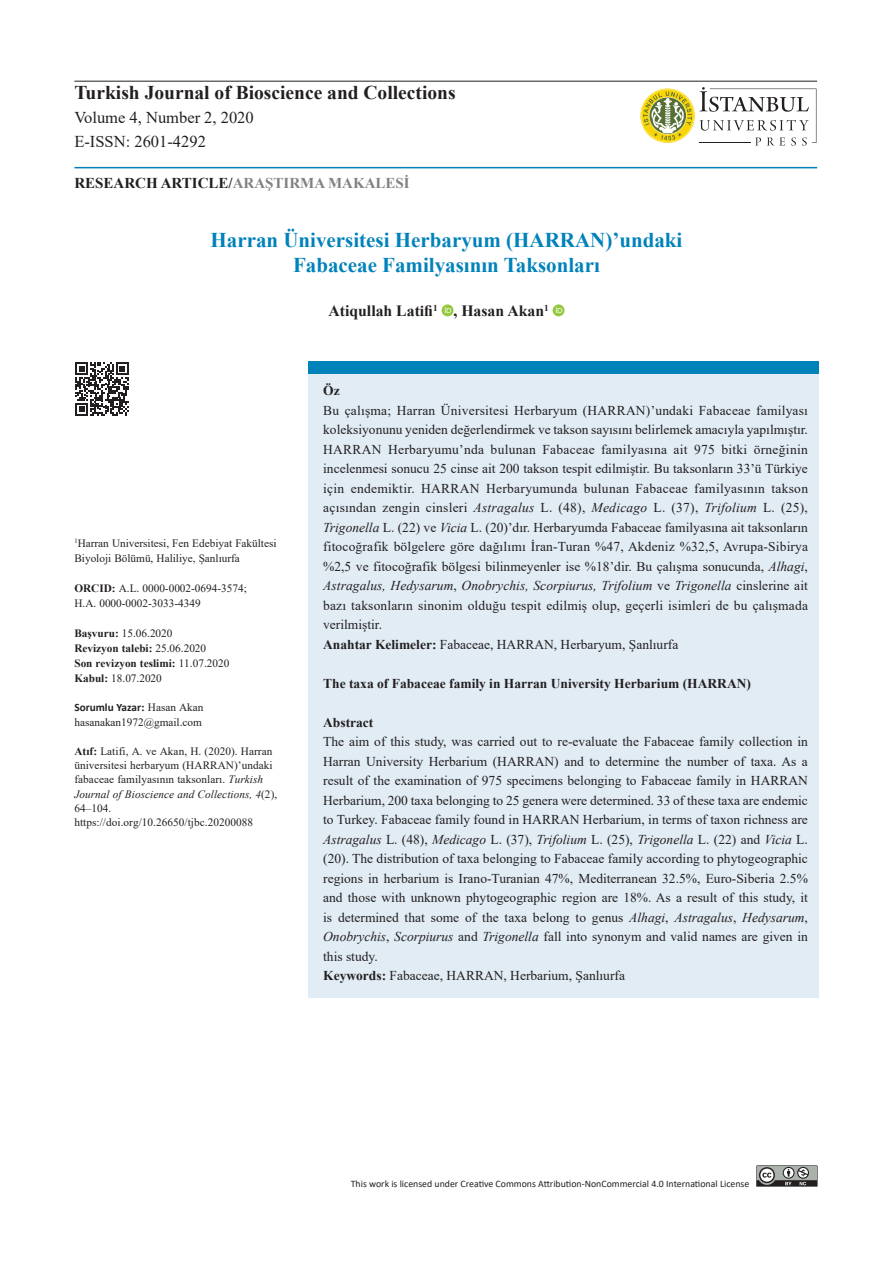
<style>
.page{position:relative;width:893px;height:1263px;background:#fff}
.page>*{position:absolute;margin:0;border:0;box-sizing:border-box;transform-origin:0 0}
.AnaBaslik{font:700 21px/25.2px "Times New Roman";color:#0082bb;text-align:center}
.t1{font:700 19.5px "Times New Roman";color:#231f20}
.t2{font:16.5px "Times New Roman";color:#231f20}
.Yazarlar{font:700 15.75px "Times New Roman";color:#231f20}
.t3{font:700 15px "Times New Roman";color:#808285}
.Abstract{font:13.5px/19.5px "Times New Roman";color:#231f20;text-align:justify}
.AnahtarKelime{font:13.5px "Times New Roman";color:#231f20}
.Anabaslik2{font:700 13.5px "Times New Roman";color:#231f20}
.t4{font:11.25px/14.2px "Times New Roman";color:#231f20}
.t5{font:700 11.25px "Times New Roman";color:#231f20}
.t6{font:9.9px "Calibri";color:#231f20}
.s1{color:#231f20}
.s2{font-weight:700}
.s3{font-weight:400}
.s4{font-family:"Calibri";font-weight:700}
.s5{font-style:italic}
</style>
<div class="page">
<hr style="left:74px;top:81px;width:743px;height:1px;background:#231f20">
<svg style="left:640px;top:87px;width:176px;height:59px"></svg>
<svg style="left:442px;top:304px;width:11px;height:12px"></svg>
<svg style="left:445px;top:307px;width:6px;height:6px"></svg>
<svg style="left:553px;top:304px;width:11px;height:12px"></svg>
<svg style="left:556px;top:307px;width:6px;height:6px"></svg>
<div style="left:308px;top:361px;width:511px;height:637px;background:#e1ecf5"></div>
<div style="left:308px;top:361px;width:511px;height:13px;background:#0082bb"></div>
<hr style="left:74px;top:167px;width:743px;height:1px;background:#0082bb">
<svg style="left:75px;top:362px;width:54px;height:54px"></svg>
<svg style="left:756px;top:1165px;width:61px;height:21px"></svg>
<p class="t1" style="left:74px;top:79px;width:383px">Turkish Journal of Bioscience and Collections</p>
<p class="t2" style="left:74px;top:106px;width:181px">Volume 4, Number 2, 2020</p>
<p class="t2" style="left:74px;top:130px;width:133px">E-ISSN: 2601-4292</p>
<p class="t3" style="left:74px;top:172px;width:337px"><span class="s1">RESEARCH ARTICLE/</span>ARAŞTIRMA MAKALESİ</p>
<p class="AnaBaslik" style="left:211px;top:227px;width:473px">Harran Üniversitesi Herbaryum (HARRAN)’undaki<br>Fabaceae Familyasının Taksonları</p>
<p class="Yazarlar" style="left:328px;top:300px;width:222px">Atiqullah Lati̇fi<sup>1</sup> , Hasan Akan<sup>1</sup></p>
<p class="t4" style="left:74px;top:535px;width:204px;line-height:15px"><sup>1</sup>Harran Universitesi, Fen Edebiyat Fakültesi<br>Biyoloji Bölümü, Haliliye, Şanlıurfa</p>
<p class="t4" style="left:74px;top:581px;width:174px"><span class="s2">ORCID:</span> A.L. 0000-0002-0694-3574;</p>
<p class="t4" style="left:74px;top:596px;width:128px">H.A. 0000-0002-3033-4349</p>
<p class="t4" style="left:74px;top:626px;width:100px"><span class="s2">Başvuru:</span> 15.06.2020</p>
<p class="t5" style="left:74px;top:640px;width:133px">Revizyon talebi: <span class="s3">25.06.2020</span></p>
<p class="t5" style="left:74px;top:655px;width:156px">Son revizyon teslimi: <span class="s3">11.07.2020</span></p>
<p class="t4" style="left:74px;top:671px;width:89px"><span class="s2">Kabul:</span> 18.07.2020</p>
<p class="t4" style="left:74px;top:700px;width:131px;line-height:15px"><span class="s4">Sorumlu Yazar</span><span class="s2">:</span> Hasan Akan hasanakan1972@gmail.com</p>
<p class="t4" style="left:74px;top:743px;width:204px"><span class="s2">Atıf:</span> Latifi, A. ve Akan, H. (2020). Harran üniversitesi herbaryum (HARRAN)’undaki fabaceae familyasının taksonları. <span class="s5">Turkish Journal of Bioscience and Collections, 4</span>(2), 64–104. https://doi.org/10.26650/tjbc.20200088</p>
<p class="Anabaslik2" style="left:323px;top:381px;width:18px">Öz</p>
<p class="Abstract" style="left:323px;top:400px;width:486px">Bu çalışma; Harran Üniversitesi Herbaryum (HARRAN)’undaki Fabaceae familyası koleksiyonunu yeniden değerlendirmek ve takson sayısını belirlemek amacıyla yapılmıştır.<br>HARRAN Herbaryumu’nda bulunan Fabaceae familyasına ait 975 bitki örneğinin incelenmesi sonucu 25 cinse ait 200 takson tespit edilmiştir. Bu taksonların 33’ü Türkiye için endemiktir. HARRAN Herbaryumunda bulunan Fabaceae familyasının takson açısından zengin cinsleri <span class="s5">Astragalus</span> L. (48), <span class="s5">Medicago</span> L. (37), <span class="s5">Trifolium</span> L. (25), <span class="s5">Trigonella</span> L. (22) ve <span class="s5">Vicia</span> L. (20)’dır. Herbaryumda Fabaceae familyasına ait taksonların fitocoğrafik bölgelere göre dağılımı İran-Turan %47, Akdeniz %32,5, Avrupa-Sibirya %2,5 ve fitocoğrafik bölgesi bilinmeyenler ise %18’dir. Bu çalışma sonucunda, <span class="s5">Alhagi</span>, <span class="s5">Astragalus, Hedysarum</span>, <span class="s5">Onobrychis, Scorpiurus, Trifolium</span> ve <span class="s5">Trigonella</span> cinslerine ait bazı taksonların sinonim olduğu tespit edilmiş olup, geçerli isimleri de bu çalışmada verilmiştir.</p>
<p class="AnahtarKelime" style="left:323px;top:634px;width:357px"><span class="s2">Anahtar Kelimeler:</span> Fabaceae, HARRAN, Herbaryum, Şanlıurfa</p>
<p class="Anabaslik2" style="left:323px;top:673px;width:429px">The taxa of Fabaceae family in Harran University Herbarium (HARRAN)</p>
<p class="Anabaslik2" style="left:323px;top:712px;width:52px">Abstract</p>
<p class="Abstract" style="left:323px;top:731px;width:486px">The aim of this study, was carried out to re-evaluate the Fabaceae family collection in Harran University Herbarium (HARRAN) and to determine the number of taxa. As a result of the examination of 975 specimens belonging to Fabaceae family in HARRAN Herbarium, 200 taxa belonging to 25 genera were determined. 33 of these taxa are endemic to Turkey. Fabaceae family found in HARRAN Herbarium, in terms of taxon richness are <span class="s5">Astragalus</span> L. (48), <span class="s5">Medicago</span> L. (37), <span class="s5">Trifolium</span> L. (25), <span class="s5">Trigonella</span> L. (22) and <span class="s5">Vicia</span> L. (20). The distribution of taxa belonging to Fabaceae family according to phytogeographic regions in herbarium is Irano-Turanian 47%, Mediterranean 32.5%, Euro-Siberia 2.5% and those with unknown phytogeographic region are 18%. As a result of this study, it is determined that some of the taxa belong to genus <span class="s5">Alhagi</span>, <span class="s5">Astragalus</span>, <span class="s5">Hedysarum</span>, <span class="s5">Onobrychis</span>, <span class="s5">Scorpiurus</span> and <span class="s5">Trigonella</span> fall into synonym and valid names are given in this study.</p>
<p class="AnahtarKelime" style="left:323px;top:966px;width:303px"><span class="s2">Keywords:</span> Fabaceae, HARRAN, Herbarium, Şanlıurfa</p>
<p class="t6" style="left:351px;top:1176px;width:400px">This work is licensed under Creative Commons Attribution-NonCommercial 4.0 International License</p>
</div>
